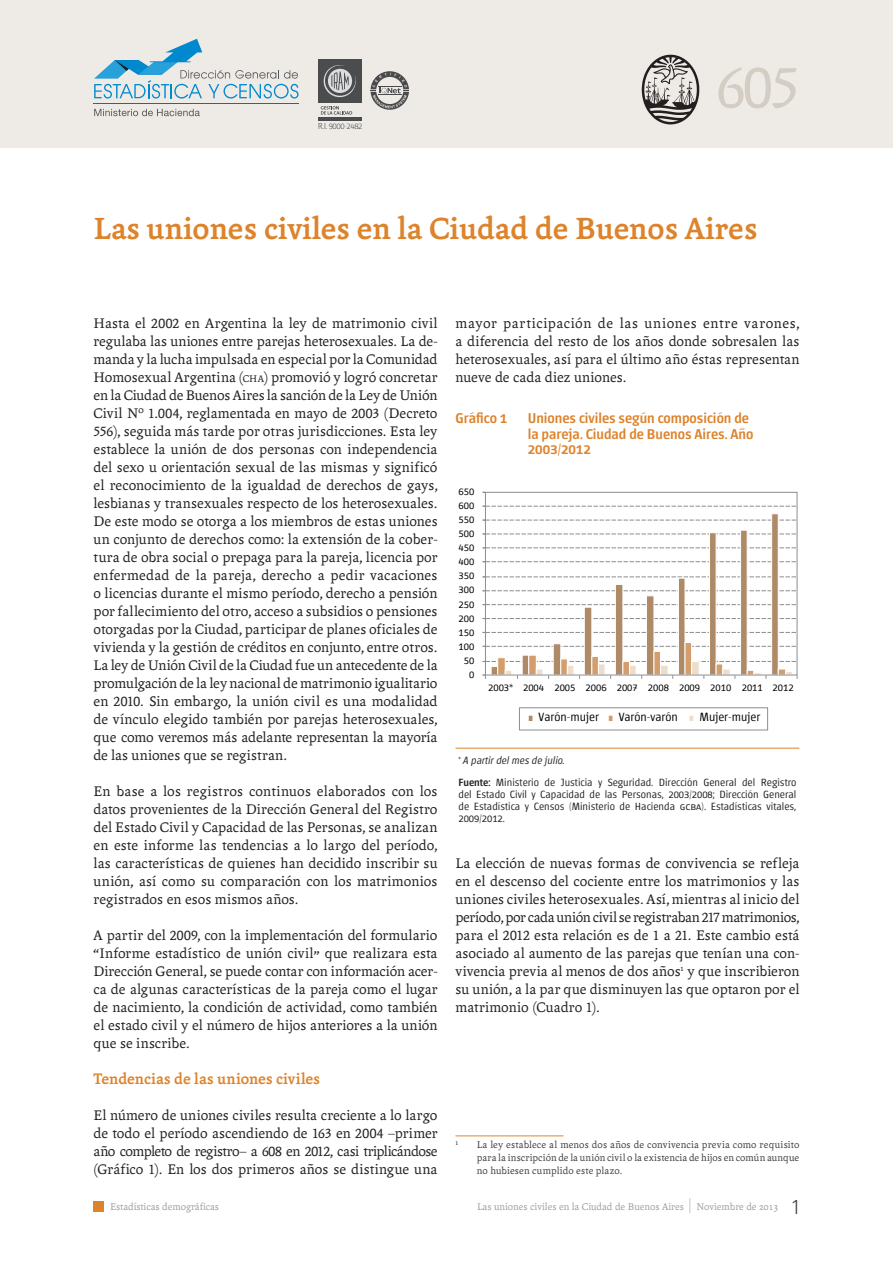
<style>
.page{position:relative;width:893px;height:1263px;background:#fff}
.page>*{position:absolute;margin:0;border:0;box-sizing:border-box;transform-origin:0 0}
.t1{font:64.05px "Andralis NDSC";color:#d4cdc4}
.t2{font:700 33px "Andralis ND Os F";color:#dd832b}
.t3{font:700 16.5px "Andralis ND Os F";letter-spacing:.005em;color:#dd832b}
.t4{font:15px/18px "Andralis ND Os F";letter-spacing:.005em;color:#231f20;text-align:justify}
.t5{font:500 14.25px/15.8px "Chaco";color:#dd832b}
.t6{font:300 12px "Chaco";color:#000}
.t7{font:300 10.5px/12px "Chaco";color:#231f20}
.t8{font:10.5px/12.6px "Andralis ND Os F";letter-spacing:.01em;color:#3e3e3f;text-align:justify}
.t9{font:10.5px "Andralis ND Os F";color:#9d9fa2}
.t10{font:300 10.5px "Chaco";color:#000}
.t11{font:100 8.7px "Chaco";letter-spacing:-.05em;color:#3e3e3f}
.t12{font:700 6.15px "Andralis NDSC";color:#3e3e3f}
.s1{font-family:"Andralis NDSC"}
.s2{font-size:10.5px}
.s3{font-style:italic}
.s4{font-weight:500}
.s5{font-size:21px}
.s6{font-family:"Zurich BT";font-weight:300;font-size:19.5px;color:#3e3e3f}
</style>
<div class="page">
<div style="left:94px;top:1201px;width:10px;height:10px;background:#dd832b"></div>
<hr style="left:455px;top:1135px;width:108px;height:1px;background:#dd832b">
<hr style="left:455px;top:748px;width:344px;height:1px;background:#dd832b">
<div style="left:519px;top:707px;width:249px;height:23px;border:1px solid #8c8d92"></div>
<svg style="left:491px;top:513px;width:288px;height:129px"></svg>
<svg style="left:483px;top:632px;width:312px;height:1px"></svg>
<svg style="left:483px;top:618px;width:312px;height:1px"></svg>
<svg style="left:483px;top:604px;width:312px;height:1px"></svg>
<svg style="left:483px;top:590px;width:312px;height:1px"></svg>
<svg style="left:483px;top:576px;width:312px;height:2px"></svg>
<svg style="left:483px;top:561px;width:312px;height:1px"></svg>
<svg style="left:483px;top:547px;width:312px;height:2px"></svg>
<svg style="left:483px;top:534px;width:312px;height:1px"></svg>
<svg style="left:483px;top:520px;width:312px;height:1px"></svg>
<svg style="left:483px;top:506px;width:312px;height:1px"></svg>
<div style="left:485px;top:492px;width:312px;height:183px;border:1px solid #8c8d92"></div>
<svg style="left:483px;top:642px;width:315px;height:37px"></svg>
<svg style="left:528px;top:715px;width:5px;height:6px"></svg>
<svg style="left:608px;top:715px;width:5px;height:6px"></svg>
<svg style="left:689px;top:715px;width:5px;height:6px"></svg>
<div style="left:0;top:0;width:893px;height:148px;background:#eeebe7"></div>
<svg style="left:642px;top:55px;width:57px;height:69px"></svg>
<svg style="left:370px;top:71px;width:39px;height:39px"></svg>
<hr style="left:94px;top:104px;width:205px;height:1px;background:#57585a">
<svg style="left:94px;top:109px;width:106px;height:7px"></svg>
<svg style="left:94px;top:39px;width:205px;height:60px"></svg>
<div style="left:318px;top:59px;width:44px;height:44px;background:#4b4c4d"></div>
<hr style="left:318px;top:117px;width:44px;height:3px;background:#4b4c4d">
<svg style="left:323px;top:65px;width:33px;height:33px"></svg>
<svg style="left:321px;top:106px;width:31px;height:9px"></svg>
<p class="t11" style="left:318px;top:122px;width:46px">R.I. 9000-2482</p>
<h1 class="t1" style="left:716px;top:52px;width:85px">605</h1>
<h2 class="t2" style="left:94px;top:210px;width:665px">Las uniones civiles en la Ciudad de Buenos Aires</h2>
<p class="t4" style="left:94px;top:314px;width:346px">Hasta el <span class="s1">2002</span> en Argentina la ley de matrimonio civil regulaba las uniones entre parejas heterosexuales. La de&shy;manda y la lucha impulsada en especial por la Comunidad Homosexual Argentina (<span class="s2">cha</span>) promovió y logró concretar en la Ciudad de Buenos Aires la sanción de la Ley de Unión Civil Nº <span class="s1">1</span>.<span class="s1">004</span>, reglamentada en mayo de <span class="s1">2003</span> (Decreto <span class="s1">556</span>), seguida más tarde por otras jurisdicciones. Esta ley establece la unión de dos personas con independencia del sexo u orientación sexual de las mismas y significó el reconocimiento de la igualdad de derechos de gays, lesbianas y transexuales respecto de los heterosexuales.<br>De este modo se otorga a los miembros de estas uniones un conjunto de derechos como: la extensión de la cober&shy;tura de obra social o prepaga para la pareja, licencia por enfermedad de la pareja, derecho a pedir vacaciones o licencias durante el mismo período, derecho a pensión por fallecimiento del otro, acceso a subsidios o pensiones otorgadas por la Ciudad, participar de planes oficiales de vivienda y la gestión de créditos en conjunto, entre otros.<br>La ley de Unión Civil de la Ciudad fue un antecedente de la promulgación de la ley nacional de matrimonio igualitario en <span class="s1">2010</span>. Sin embargo, la unión civil es una modalidad de vínculo elegido también por parejas heterosexuales, que como veremos más adelante representan la mayoría de las uniones que se registran.</p>
<p class="t4" style="left:94px;top:782px;width:345px">En base a los registros continuos elaborados con los datos provenientes de la Dirección General del Registro del Estado Civil y Capacidad de las Personas, se analizan en este informe las tendencias a lo largo del período, las características de quienes han decidido inscribir su unión, así como su comparación con los matrimonios registrados en esos mismos años.</p>
<p class="t4" style="left:94px;top:926px;width:345px">A partir del <span class="s1">2009</span>, con la implementación del formulario “Informe estadístico de unión civil” que realizara esta Dirección General, se puede contar con información acer&shy;ca de algunas características de la pareja como el lugar de nacimiento, la condición de actividad, como también el estado civil y el número de hijos anteriores a la unión que se inscribe.</p>
<p class="t3" style="left:94px;top:1069px;width:228px">Tendencias de las uniones civiles</p>
<p class="t4" style="left:94px;top:1106px;width:345px">El número de uniones civiles resulta creciente a lo largo de todo el período ascendiendo de <span class="s1">163</span> en <span class="s1">2004</span> –primer año completo de registro– a <span class="s1">608</span> en <span class="s1">2012</span>, casi triplicándose (Gráfico <span class="s1">1</span>). En los dos primeros años se distingue una</p>
<p class="t4" style="left:455px;top:314px;width:345px">mayor participación de las uniones entre varones, a diferencia del resto de los años donde sobresalen las heterosexuales, así para el último año éstas representan nueve de cada diez uniones.</p>
<p class="t5" style="left:455px;top:411px;width:53px">Gráfico 1</p>
<p class="t5" style="left:528px;top:411px;width:227px">Uniones civiles según composición de la pareja. Ciudad de Buenos Aires. Año<br>2003/2012</p>
<p class="t10" style="left:459px;top:486px;width:17px">650</p>
<p class="t10" style="left:459px;top:500px;width:17px">600</p>
<p class="t10" style="left:459px;top:515px;width:17px">550</p>
<p class="t10" style="left:459px;top:529px;width:17px">500</p>
<p class="t10" style="left:459px;top:543px;width:17px">450</p>
<p class="t10" style="left:459px;top:557px;width:17px">400</p>
<p class="t10" style="left:459px;top:571px;width:17px">350</p>
<p class="t10" style="left:459px;top:585px;width:17px">300</p>
<p class="t10" style="left:459px;top:599px;width:17px">250</p>
<p class="t10" style="left:459px;top:613px;width:17px">200</p>
<p class="t10" style="left:459px;top:627px;width:17px">150</p>
<p class="t10" style="left:459px;top:641px;width:17px">100</p>
<p class="t10" style="left:464px;top:655px;width:12px">50</p>
<p class="t10" style="left:469px;top:670px;width:7px">0</p>
<p class="t10" style="left:488px;top:683px;width:307px">2003* 2004 2005 2006 2007 2008 2009 2010 2011 2012</p>
<p class="t6" style="left:539px;top:712px;width:62px">Varón-mujer</p>
<p class="t6" style="left:619px;top:712px;width:61px">Varón-varón</p>
<p class="t6" style="left:699px;top:712px;width:62px">Mujer-mujer</p>
<p class="t7" style="left:458px;top:751px;width:339px;line-height:21.1px"><sup>*</sup> <span class="s3">A partir del mes de julio.<br></span><span class="s4">Fuente:</span> Ministerio de Justicia y Seguridad. Dirección General del Registro</p>
<p class="t7" style="left:458px;top:788px;width:339px;text-align:justify">del Estado Civil y Capacidad de las Personas, 2003/2008; Dirección General de Estadística y Censos (Ministerio de Hacienda gcba). Estadísticas vitales, 2009/2012.</p>
<p class="t4" style="left:455px;top:854px;width:345px">La elección de nuevas formas de convivencia se refleja en el descenso del cociente entre los matrimonios y las uniones civiles heterosexuales. Así, mientras al inicio del período, por cada unión civil se registraban <span class="s1">217</span> matrimonios, para el <span class="s1">2012</span> esta relación es de <span class="s1">1</span> a <span class="s1">21</span>. Este cambio está asociado al aumento de las parejas que tenían una con&shy;vivencia previa al menos de dos años<sup>1</sup> y que inscribieron su unión, a la par que disminuyen las que optaron por el matrimonio (Cuadro <span class="s1">1</span>).</p>
<p class="t12" style="left:455px;top:1140px;width:4px">1</p>
<p class="t8" style="left:477px;top:1139px;width:324px">La ley establece al menos dos años de convivencia previa como requisito para la inscripción de la unión civil o la existencia de hijos en común aunque no hubiesen cumplido este plazo.</p>
<p class="t9" style="left:110px;top:1201px;width:111px">Estadísticas demográficas</p>
<p class="t9" style="left:477px;top:1201px;width:325px">Las uniones civiles en la Ciudad de Buenos Aires <span class="s5">|</span> Noviembre de 2013 <span class="s6">1</span></p>
</div>
